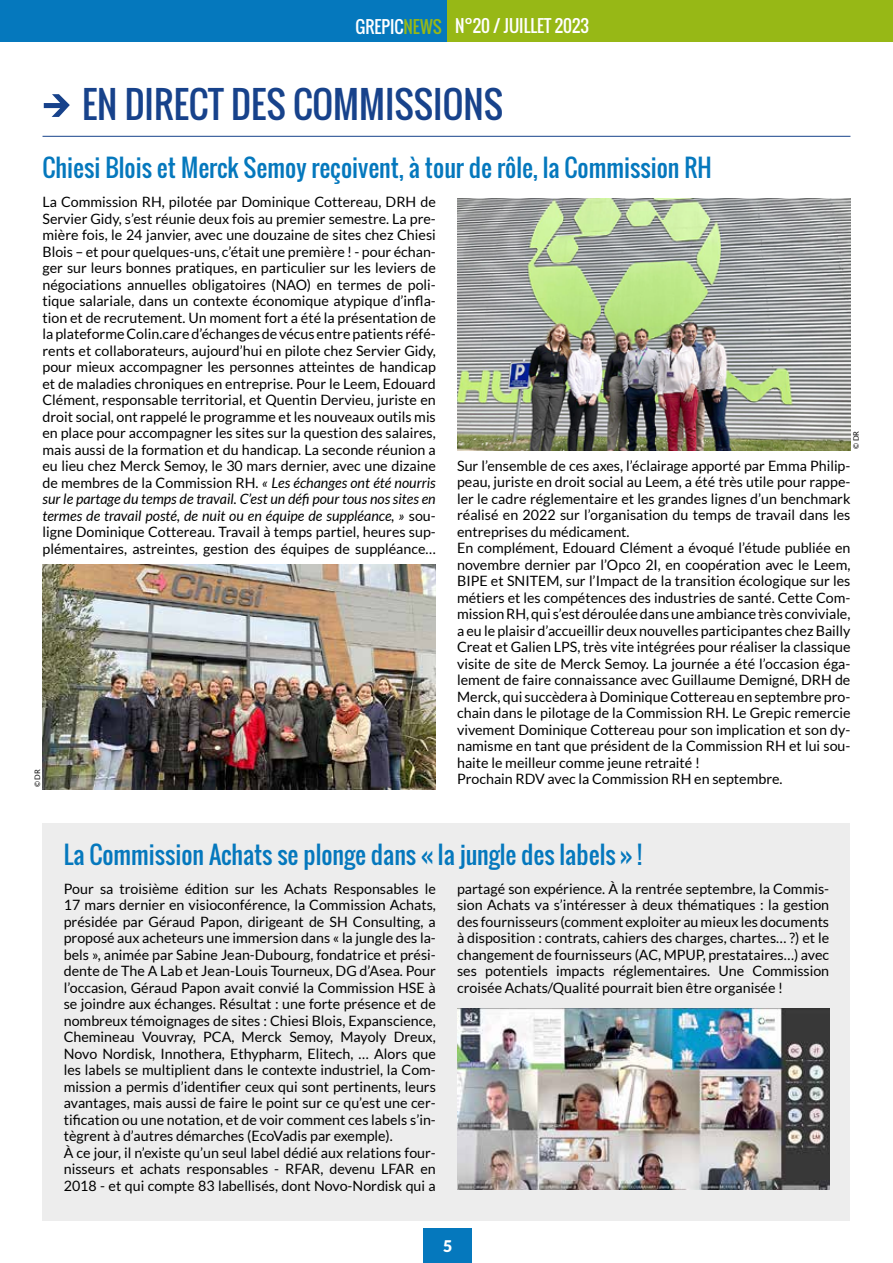
<style>
.page{position:relative;width:893px;height:1263px;background:#fff}
.page>*{position:absolute;margin:0;border:0;box-sizing:border-box;transform-origin:0 0}
.t1{font:36px "Oswald";color:#17428b}
.t2{font:24px "Oswald";color:#0578bd}
.t3{font:16.8px "Oswald";color:#fff}
.t4{font:900 16.05px "Lato";color:#fff}
.t5{font:14.25px/16.5px "Lato";color:#000;text-align:justify}
.t6{font:7.5px "Lato";color:#000}
.s1{color:#97b816}
.s2{font-style:italic}
</style>
<div class="page">
<div style="left:447px;top:0;width:446px;height:42px;background:#97b816"></div>
<div style="left:0;top:0;width:447px;height:42px;background:#0578bd"></div>
<div style="left:424px;top:1229px;width:48px;height:34px;background:#0578bd"></div>
<svg style="left:44px;top:94px;width:26px;height:23px"></svg>
<img style="left:457px;top:199px;width:393px;height:252px">
<img style="left:43px;top:564px;width:393px;height:225px">
<div style="left:43px;top:823px;width:807px;height:397px;background:#ededed"></div>
<img style="left:457px;top:1009px;width:372px;height:181px">
<hr style="left:43px;top:136px;width:807px;height:1px;background:#17428b">
<p class="t3" style="left:356px;top:13px;width:235px">GREPIC<span class="s1">NEWS</span> N°20 / JUILLET 2023</p>
<h1 class="t1" style="left:82px;top:77px;width:423px">EN DIRECT DES COMMISSIONS</h1>
<h2 class="t2" style="left:43px;top:150px;width:671px">Chiesi Blois et Merck Semoy reçoivent, à tour de rôle, la Commission RH</h2>
<p class="t5" style="left:43px;top:194px;width:395px">La Commission RH, pilotée par Dominique Cottereau, DRH de Servier Gidy, s’est réunie deux fois au premier semestre. La pre&shy;mière fois, le 24 janvier, avec une douzaine de sites chez Chiesi Blois – et pour quelques-uns, c’était une première ! - pour échan&shy;ger sur leurs bonnes pratiques, en particulier sur les leviers de négociations annuelles obligatoires (NAO) en termes de poli&shy;tique salariale, dans un contexte économique atypique d’infla&shy;tion et de recrutement. Un moment fort a été la présentation de la plateforme Colin.care d’échanges de vécus entre patients réfé&shy;rents et collaborateurs, aujourd’hui en pilote chez Servier Gidy, pour mieux accompagner les personnes atteintes de handicap et de maladies chroniques en entreprise. Pour le Leem, Edouard Clément, responsable territorial, et Quentin Dervieu, juriste en droit social, ont rappelé le programme et les nouveaux outils mis en place pour accompagner les sites sur la question des salaires, mais aussi de la formation et du handicap. La seconde réunion a eu lieu chez Merck Semoy, le 30 mars dernier, avec une dizaine de membres de la Commission RH. <span class="s2">« Les échanges ont été nourris sur le partage du temps de travail. C’est un défi pour tous nos sites en termes de travail posté, de nuit ou en équipe de suppléance, »</span> sou&shy;ligne Dominique Cottereau. Travail à temps partiel, heures sup&shy;plémentaires, astreintes, gestion des équipes de suppléance…</p>
<p class="t6" style="left:33px;top:787px;width:19px;rotate:-90deg">© DR</p>
<p class="t6" style="left:852px;top:449px;width:19px;rotate:-90deg">© DR</p>
<p class="t5" style="left:457px;top:457px;width:395px;text-align:left">Sur l’ensemble de ces axes, l’éclairage apporté par Emma Philip&shy;peau, juriste en droit social au Leem, a été très utile pour rappe&shy;ler le cadre réglementaire et les grandes lignes d’un benchmark réalisé en 2022 sur l’organisation du temps de travail dans les entreprises du médicament.<br>En complément, Edouard Clément a évoqué l’étude publiée en novembre dernier par l’Opco 2I, en coopération avec le Leem, BIPE et SNITEM, sur l’Impact de la transition écologique sur les métiers et les compétences des industries de santé. Cette Com&shy;mission RH, qui s’est déroulée dans une ambiance très conviviale, a eu le plaisir d’accueillir deux nouvelles participantes chez Bailly Creat et Galien LPS, très vite intégrées pour réaliser la classique visite de site de Merck Semoy. La journée a été l’occasion éga&shy;lement de faire connaissance avec Guillaume Demigné, DRH de Merck, qui succèdera à Dominique Cottereau en septembre pro&shy;chain dans le pilotage de la Commission RH. Le Grepic remercie vivement Dominique Cottereau pour son implication et son dy&shy;namisme en tant que président de la Commission RH et lui sou&shy;haite le meilleur comme jeune retraité !<br>Prochain RDV avec la Commission RH en septembre.</p>
<h2 class="t2" style="left:64px;top:836px;width:579px">La Commission Achats se plonge dans « la jungle des labels » !</h2>
<p class="t5" style="left:64px;top:880px;width:374px;text-align:left">Pour sa troisième édition sur les Achats Responsables le 17 mars dernier en visioconférence, la Commission Achats, présidée par Géraud Papon, dirigeant de SH Consulting, a proposé aux acheteurs une immersion dans « la jungle des la&shy;bels », animée par Sabine Jean-Dubourg, fondatrice et prési&shy;dente de The A Lab et Jean-Louis Tourneux, DG d’Asea. Pour l’occasion, Géraud Papon avait convié la Commission HSE à se joindre aux échanges. Résultat : une forte présence et de nombreux témoignages de sites : Chiesi Blois, Expanscience, Chemineau Vouvray, PCA, Merck Semoy, Mayoly Dreux, Novo Nordisk, Innothera, Ethypharm, Elitech, … Alors que les labels se multiplient dans le contexte industriel, la Com&shy;mission a permis d’identifier ceux qui sont pertinents, leurs avantages, mais aussi de faire le point sur ce qu’est une cer&shy;tification ou une notation, et de voir comment ces labels s’in&shy;tègrent à d’autres démarches (EcoVadis par exemple).<br>À ce jour, il n’existe qu’un seul label dédié aux relations four&shy;nisseurs et achats responsables - RFAR, devenu LFAR en 2018 - et qui compte 83 labellisés, dont Novo-Nordisk qui a</p>
<p class="t5" style="left:457px;top:880px;width:374px">partagé son expérience. À la rentrée septembre, la Commis&shy;sion Achats va s’intéresser à deux thématiques : la gestion des fournisseurs (comment exploiter au mieux les documents à disposition : contrats, cahiers des charges, chartes… ?) et le changement de fournisseurs (AC, MPUP, prestataires…) avec ses potentiels impacts réglementaires. Une Commission croisée Achats/Qualité pourrait bien être organisée !</p>
<p class="t4" style="left:443px;top:1237px;width:11px">5</p>
</div>
